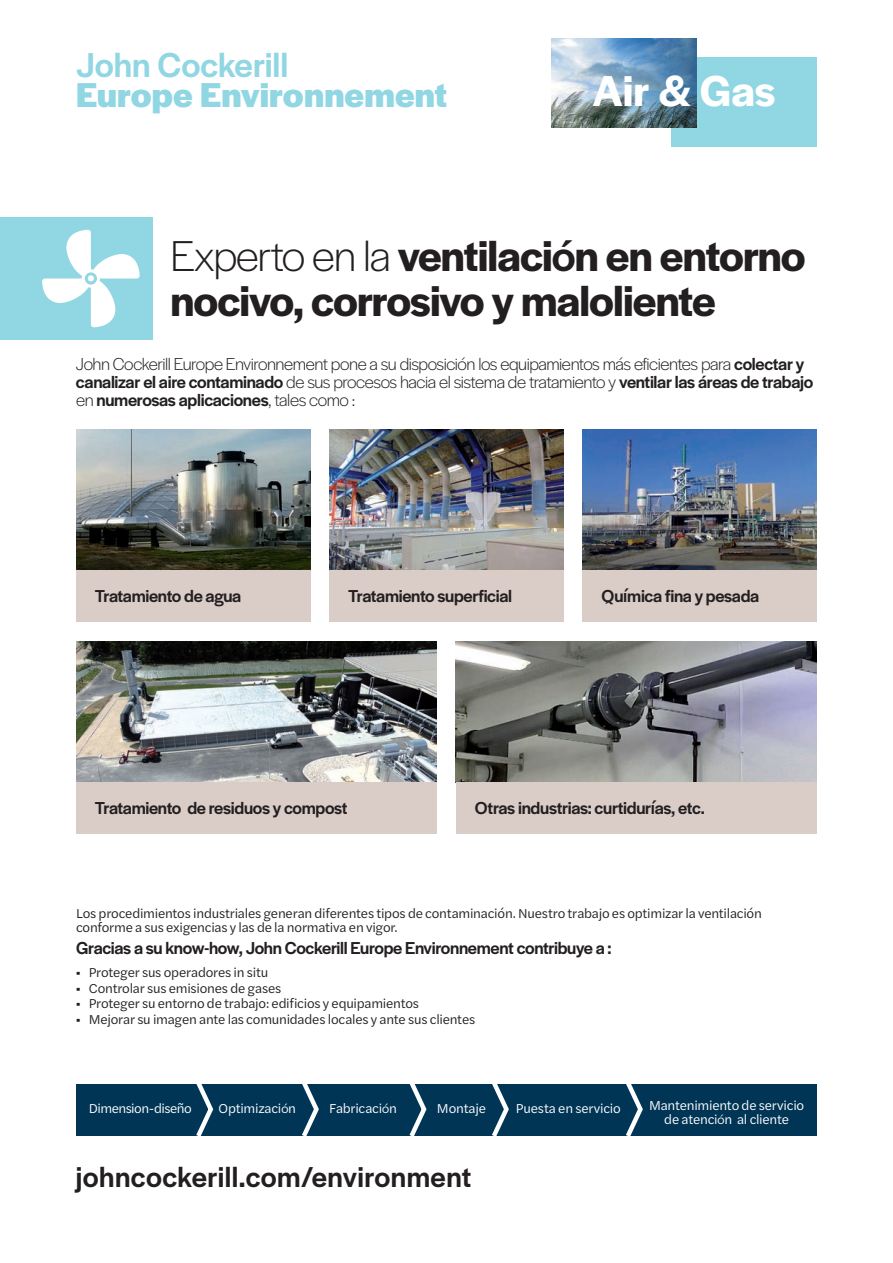
<style>
.page{position:relative;width:893px;height:1263px;background:#fff}
.page>*{position:absolute;margin:0;border:0;box-sizing:border-box;transform-origin:0 0}
.t1{font:600 45px/45px "Halyard Display";letter-spacing:-.02em;color:#231f20}
.t2{font:600 45px "Halyard Display";color:#fff}
.t3{font:700 36px "Halyard Display";letter-spacing:.005em;color:#91d6e3}
.t4{font:500 36px "Halyard Display";color:#91d6e3}
.t5{font:500 30px "Halyard Display";letter-spacing:.015em;color:#231f20}
.H4{font:300 18px/18px "Halyard Display";letter-spacing:-.03em;color:#231f20}
.H4-2{font:500 18px "Halyard Display";letter-spacing:-.02em;color:#231f20}
.Body{font:13.5px/14.4px "Halyard Text";letter-spacing:-.015em;color:#231f20}
.Body-2{font:13.5px/14.4px "Halyard Text";letter-spacing:-.02em;color:#fff;text-align:center}
.Body-3{font:13.5px "Halyard Text";letter-spacing:-.04em;color:#fff}
.s1{font-weight:300}
.s2{font-weight:500}
.s3{font-family:"Halyard Text"}
.s4{font-family:"Halyard Display";font-weight:900}
.s5{font-family:"Halyard Display"}
</style>
<div class="page">
<div style="left:672px;top:57px;width:145px;height:90px;background:#91d6e3"></div>
<img style="left:551px;top:38px;width:145px;height:90px">
<img style="left:76px;top:429px;width:234px;height:141px">
<img style="left:76px;top:641px;width:361px;height:141px">
<img style="left:583px;top:429px;width:234px;height:141px">
<img style="left:329px;top:429px;width:235px;height:141px">
<img style="left:456px;top:641px;width:361px;height:141px">
<div style="left:76px;top:570px;width:234px;height:52px;background:#dacdc8"></div>
<div style="left:76px;top:782px;width:361px;height:52px;background:#dacdc8"></div>
<div style="left:583px;top:570px;width:234px;height:52px;background:#dacdc8"></div>
<div style="left:329px;top:570px;width:235px;height:52px;background:#dacdc8"></div>
<div style="left:456px;top:782px;width:361px;height:52px;background:#dacdc8"></div>
<div style="left:76px;top:1084px;width:741px;height:51px;background:#003556"></div>
<svg style="left:192px;top:1084px;width:24px;height:52px"></svg>
<svg style="left:298px;top:1084px;width:23px;height:52px"></svg>
<svg style="left:406px;top:1084px;width:23px;height:52px"></svg>
<svg style="left:488px;top:1084px;width:23px;height:52px"></svg>
<svg style="left:622px;top:1084px;width:23px;height:52px"></svg>
<div style="left:0;top:217px;width:152px;height:122px;background:#91d6e3"></div>
<svg style="left:42px;top:230px;width:98px;height:97px"></svg>
<h2 class="t4" style="left:76px;top:39px;width:214px">John Cockerill</h2>
<h2 class="t3" style="left:76px;top:70px;width:373px">Europe Environnement</h2>
<h1 class="t2" style="left:592px;top:59px;width:184px">Air &amp; Gas</h1>
<h1 class="t1" style="left:170px;top:231px;width:637px"><span class="s1">Experto en la</span> ventilaci<span class="s2">ó</span>n en entorno nocivo, corrosivo y maloliente</h1>
<p class="H4" style="left:76px;top:354px;width:739px">John Cockerill Europe Environnement pone a su disposición los equipamientos más eficientes para <span class="s2">colectar y canalizar el aire contaminado</span> de sus procesos hacia el sistema de tratamiento y <span class="s2">ventilar las áreas de trabajo </span>en <span class="s2">numerosas aplicaciones</span>, tales como :</p>
<p class="H4-2" style="left:95px;top:583px;width:148px">Tratamiento de agua</p>
<p class="H4-2" style="left:348px;top:583px;width:165px">Tratamiento superficial</p>
<p class="H4-2" style="left:602px;top:583px;width:159px">Qu<span class="s3">í</span>mica fina y pesada</p>
<p class="H4-2" style="left:95px;top:795px;width:254px">Tratamiento de residuos y compost</p>
<p class="H4-2" style="left:475px;top:795px;width:231px">Otras industrias: curtidur<span class="s3">í</span>as, etc.</p>
<p class="Body" style="left:76px;top:905px;width:687px">Los procedimientos industriales generan diferentes tipos de contaminación. Nuestro trabajo es optimizar la ventilación conforme a sus exigencias y las de la normativa en vigor.</p>
<p class="H4-2" style="left:76px;top:935px;width:537px">Gracias a su know-how, John Cockerill Europe Environnement contribuye a :</p>
<p class="Body" style="left:76px;top:965px;width:194px"><span class="s4">·</span> Proteger sus operadores in situ</p>
<p class="Body" style="left:76px;top:980px;width:207px"><span class="s4">·</span> Controlar sus emisiones de gases</p>
<p class="Body" style="left:76px;top:996px;width:345px"><span class="s4">·</span> Proteger su entorno de trabajo: edificios y equipamientos</p>
<p class="Body" style="left:76px;top:1011px;width:401px"><span class="s4">·</span> Mejorar su imagen ante las comunidades locales y ante sus clientes</p>
<p class="Body-3" style="left:89px;top:1099px;width:104px">Dimension-diseño</p>
<p class="Body-2" style="left:219px;top:1101px;width:79px">Optimizaci<span class="s5">ó</span>n</p>
<p class="Body-2" style="left:329px;top:1101px;width:69px">Fabricaci<span class="s5">ó</span>n</p>
<p class="Body-2" style="left:437px;top:1101px;width:50px">Montaje</p>
<p class="Body-2" style="left:516px;top:1101px;width:107px">Puesta en servicio</p>
<p class="Body-2" style="left:649px;top:1097px;width:157px">Mantenimiento de servicio de atenci<span class="s5">ó</span>n al cliente</p>
<h3 class="t5" style="left:76px;top:1155px;width:397px">johncockerill.com/environment</h3>
</div>
